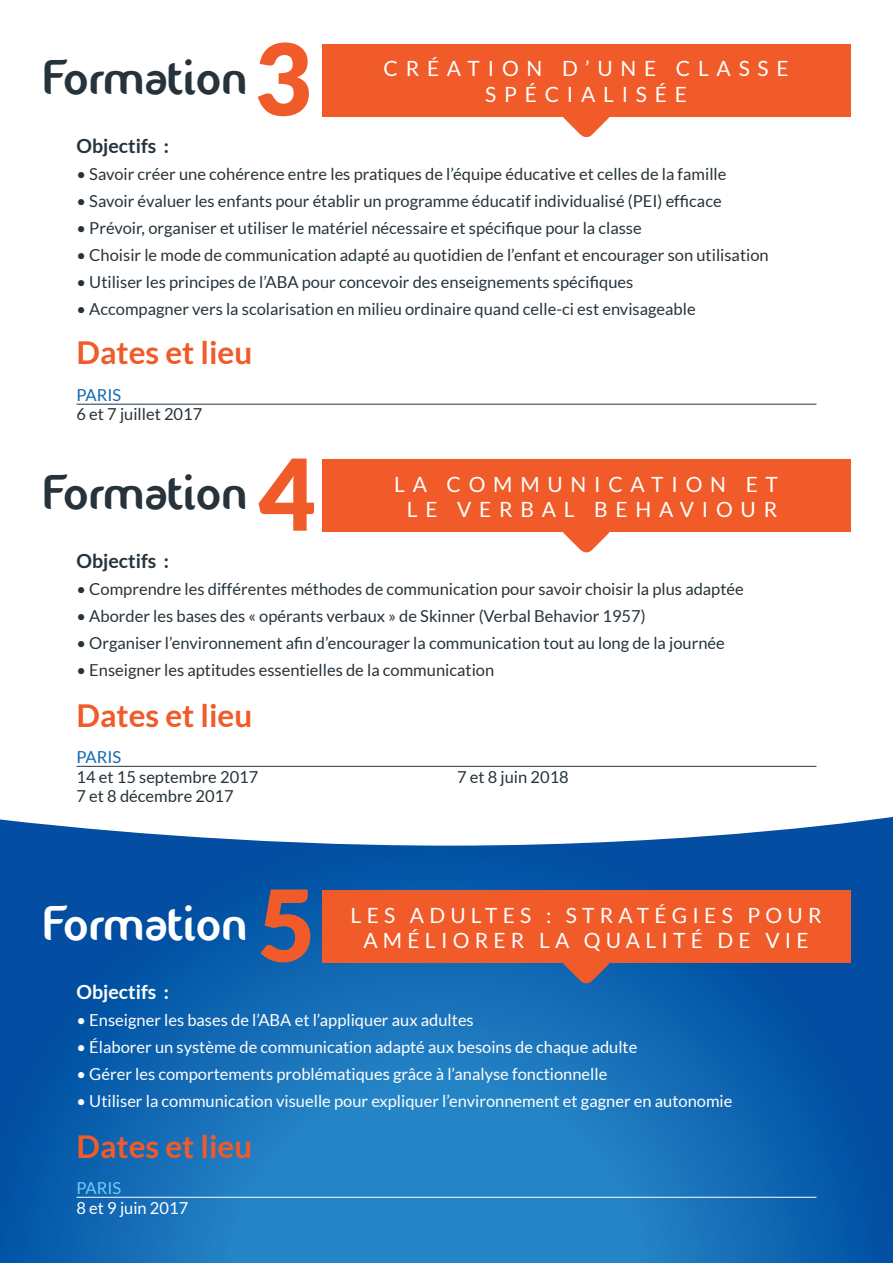
<style>
.page{position:relative;width:893px;height:1263px;background:#fff}
.page>*{position:absolute;margin:0;border:0;box-sizing:border-box;transform-origin:0 0}
.t1{font:900 99px "Lato";color:#f15a29}
.t2{font:49.5px "Fontastique Fontastique";color:#27333b}
.t3{font:49.5px "Fontastique Fontastique";color:#fff}
.t4{font:700 31.5px "Lato";color:#f15a29}
.t5{font:21px "Lato";letter-spacing:.37em;color:#fff}
.t6{font:700 19.5px "Lato";color:#27333b}
.t7{font:700 19.5px "Lato";color:#fff}
.t8{font:16.5px/19.5px "Lato";color:#27333b}
.t9{font:16.5px "Lato";color:#fff}
.t10{font:16.5px "Lato";color:#1268b3}
.t11{font:16.5px "Lato";color:#6dcff6}
</style>
<div class="page">
<svg style="left:0;top:817px;width:893px;height:446px;background:#1c6db5"></svg>
<svg style="left:234px;top:403px;width:109px;height:57px"></svg>
<hr style="left:77px;top:1197px;width:739px;height:1px;background:#fff">
<hr style="left:77px;top:766px;width:739px;height:1px;background:#27333b">
<hr style="left:77px;top:404px;width:739px;height:1px;background:#27333b">
<svg style="left:563px;top:117px;width:47px;height:21px"></svg>
<div style="left:322px;top:44px;width:528px;height:73px;background:#f15a29"></div>
<svg style="left:563px;top:532px;width:47px;height:21px"></svg>
<div style="left:322px;top:460px;width:528px;height:72px;background:#f15a29"></div>
<svg style="left:558px;top:963px;width:56px;height:24px"></svg>
<div style="left:322px;top:890px;width:528px;height:73px;background:#f15a29"></div>
<h2 class="t2" style="left:43px;top:47px;width:206px">Formation</h2>
<h1 class="t1" style="left:254px;top:21px;width:59px">3</h1>
<p class="t5" style="left:384px;top:57px;width:41px">C réa</p>
<p class="t5" style="left:468px;top:57px;width:150px">ti on d’une</p>
<p class="t5" style="left:676px;top:57px;width:20px">classe</p>
<p class="t5" style="left:485px;top:82px;width:20px">spécialisée</p>
<p class="t6" style="left:77px;top:135px;width:94px">Objectifs :</p>
<p class="t8" style="left:77px;top:164px;width:651px">• Savoir créer une cohérence entre les pratiques de l’équipe éducative et celles de la famille</p>
<p class="t8" style="left:77px;top:191px;width:647px">• Savoir évaluer les enfants pour établir un programme éducatif individualisé (PEI) efficace</p>
<p class="t8" style="left:77px;top:218px;width:567px">• Prévoir, organiser et utiliser le matériel nécessaire et spécifique pour la classe</p>
<p class="t8" style="left:77px;top:245px;width:694px">• Choisir le mode de communication adapté au quotidien de l’enfant et encourager son utilisation</p>
<p class="t8" style="left:77px;top:272px;width:558px">• Utiliser les principes de l’ABA pour concevoir des enseignements spécifiques</p>
<p class="t8" style="left:77px;top:299px;width:621px">• Accompagner vers la scolarisation en milieu ordinaire quand celle-ci est envisageable</p>
<h3 class="t4" style="left:77px;top:335px;width:177px">Dates et lieu</h3>
<p class="t10" style="left:77px;top:385px;width:19px">Paris</p>
<p class="t8" style="left:77px;top:404px;width:127px">6 et 7 juillet 2017</p>
<h2 class="t2" style="left:43px;top:462px;width:206px">Formation</h2>
<h1 class="t1" style="left:258px;top:436px;width:59px">4</h1>
<p class="t5" style="left:394px;top:472px;width:122px">La communica</p>
<p class="t5" style="left:651px;top:472px;width:128px">tion et</p>
<p class="t5" style="left:407px;top:497px;width:15px">le</p>
<p class="t5" style="left:457px;top:497px;width:21px">Verbal</p>
<p class="t5" style="left:594px;top:497px;width:165px">Be havi our</p>
<p class="t6" style="left:77px;top:550px;width:94px">Objectifs :</p>
<p class="t8" style="left:77px;top:579px;width:669px">• Comprendre les différentes méthodes de communication pour savoir choisir la plus adaptée</p>
<p class="t8" style="left:77px;top:606px;width:571px">• Aborder les bases des « opérants verbaux » de Skinner (Verbal Behavior 1957)</p>
<p class="t8" style="left:77px;top:633px;width:650px">• Organiser l’environnement afin d’encourager la communication tout au long de la journée</p>
<p class="t8" style="left:77px;top:660px;width:419px">• Enseigner les aptitudes essentielles de la communication</p>
<h3 class="t4" style="left:77px;top:697px;width:177px">Dates et lieu</h3>
<p class="t10" style="left:77px;top:748px;width:19px">Paris</p>
<p class="t8" style="left:77px;top:767px;width:183px">14 et 15 septembre 2017<br>7 et 8 décembre 2017</p>
<p class="t8" style="left:457px;top:767px;width:113px">7 et 8 juin 2018</p>
<h2 class="t3" style="left:43px;top:893px;width:206px">Formation</h2>
<h1 class="t1" style="left:258px;top:867px;width:59px">5</h1>
<p class="t5" style="left:351px;top:903px;width:31px">Les</p>
<p class="t5" style="left:410px;top:903px;width:19px">adul</p>
<p class="t5" style="left:485px;top:903px;width:32px">tes</p>
<p class="t5" style="left:546px;top:903px;width:160px">: stra tégies</p>
<p class="t5" style="left:747px;top:903px;width:58px">pour</p>
<p class="t5" style="left:363px;top:928px;width:18px">améli</p>
<p class="t5" style="left:453px;top:928px;width:39px">orer</p>
<p class="t5" style="left:539px;top:928px;width:16px">la</p>
<p class="t5" style="left:584px;top:928px;width:38px">quali</p>
<p class="t5" style="left:673px;top:928px;width:61px">té de</p>
<p class="t5" style="left:765px;top:928px;width:31px">v ie</p>
<p class="t7" style="left:77px;top:981px;width:94px">Objectifs :</p>
<p class="t9" style="left:77px;top:1011px;width:399px">• Enseigner les bases de l’ABA et l’appliquer aux adultes</p>
<p class="t9" style="left:77px;top:1038px;width:562px">• Élaborer un système de communication adapté aux besoins de chaque adulte</p>
<p class="t9" style="left:77px;top:1065px;width:532px">• Gérer les comportements problématiques grâce à l’analyse fonctionnelle</p>
<p class="t9" style="left:77px;top:1092px;width:657px">• Utiliser la communication visuelle pour expliquer l’environnement et gagner en autonomie</p>
<h3 class="t4" style="left:77px;top:1128px;width:177px">Dates et lieu</h3>
<p class="t11" style="left:77px;top:1179px;width:19px">Paris</p>
<p class="t9" style="left:77px;top:1198px;width:113px">8 et 9 juin 2017</p>
</div>
